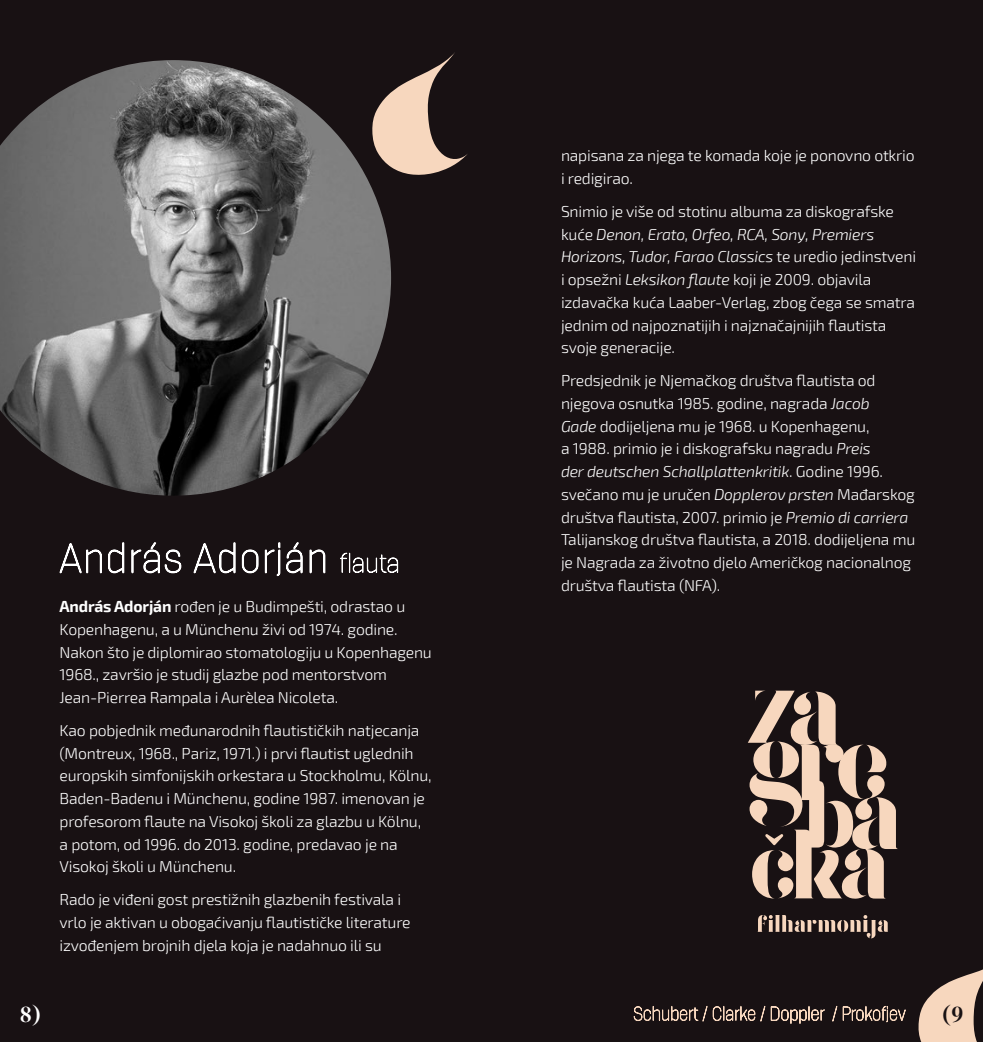
<style>
.page{position:relative;width:983px;height:1042px;background:#fff}
.page>*{position:absolute;margin:0;border:0;box-sizing:border-box;transform-origin:0 0}
.t1{font:700 22.75px "Chronicle Disp Cond";color:#fff}
.t2{font:700 22.75px "Chronicle Disp Cond";color:#181113}
.t3{font:300 15.75px/22.8px "Exo 2";letter-spacing:-.01em;color:#fff}
.s1{font-weight:700}
.s2{font-style:italic}
</style>
<div class="page">
<div style="left:0;top:0;width:982px;height:1042px;background:#181113"></div>
<svg style="left:918px;top:970px;width:64px;height:72px"></svg>
<svg style="left:633px;top:1006px;width:192px;height:18px"></svg>
<svg style="left:832px;top:1006px;width:74px;height:17px"></svg>
<svg style="left:59px;top:542px;width:123px;height:32px"></svg>
<svg style="left:193px;top:542px;width:133px;height:35px"></svg>
<svg style="left:340px;top:552px;width:58px;height:21px"></svg>
<svg style="left:757px;top:915px;width:131px;height:23px"></svg>
<svg style="left:747px;top:690px;width:151px;height:209px"></svg>
<img style="left:0;top:60px;width:391px;height:436px">
<svg style="left:372px;top:52px;width:96px;height:123px"></svg>
<p class="t3" style="left:60px;top:595px;width:374px"><span class="s1">András Adorján</span> rođen je u Budimpešti, odrastao u Kopenhagenu, a u Münchenu živi od 1974. godine.<br>Nakon što je diplomirao stomatologiju u Kopenhagenu 1968., završio je studij glazbe pod mentorstvom Jean-Pierrea Rampala i Aurèlea Nicoleta.</p>
<p class="t3" style="left:60px;top:719px;width:373px">Kao pobjednik međunarodnih flautističkih natjecanja (Montreux, 1968., Pariz, 1971.) i prvi flautist uglednih europskih simfonijskih orkestara u Stockholmu, Kölnu, Baden-Badenu i Münchenu, godine 1987. imenovan je profesorom flaute na Visokoj školi za glazbu u Kölnu, a potom, od 1996. do 2013. godine, predavao je na Visokoj školi u Münchenu.</p>
<p class="t3" style="left:60px;top:888px;width:352px">Rado je viđeni gost prestižnih glazbenih festivala i vrlo je aktivan u obogaćivanju flautističke literature izvođenjem brojnih djela koja je nadahnuo ili su</p>
<p class="t3" style="left:561px;top:145px;width:355px">napisana za njega te komada koje je ponovno otkrio i redigirao.</p>
<p class="t3" style="left:561px;top:200px;width:356px">Snimio je više od stotinu albuma za diskografske kuće <span class="s2">Denon, Erato, Orfeo, RCA, Sony, Premiers Horizons, Tudor, Farao Classics</span> te uredio jedinstveni i opsežni <span class="s2">Leksikon flaute</span> koji je 2009. objavila izdavačka kuća Laaber-Verlag, zbog čega se smatra jednim od najpoznatijih i najznačajnijih flautista svoje generacije.</p>
<p class="t3" style="left:561px;top:369px;width:355px">Predsjednik je Njemačkog društva flautista od njegova osnutka 1985. godine, nagrada <span class="s2">Jacob<br>Gade</span> dodijeljena mu je 1968. u Kopenhagenu,<br>a 1988. primio je i diskografsku nagradu <span class="s2">Preis<br>der deutschen Schallplattenkritik</span>. Godine 1996. svečano mu je uručen <span class="s2">Dopplerov prsten</span> Mađarskog društva flautista, 2007. primio je <span class="s2">Premio di carriera </span>Talijanskog društva flautista, a 2018. dodijeljena mu je Nagrada za životno djelo Američkog nacionalnog društva flautista (NFA).</p>
<h1 class="t1" style="left:20px;top:996px;width:22px">8)</h1>
<h1 class="t2" style="left:941px;top:996px;width:23px">(9</h1>
</div>
